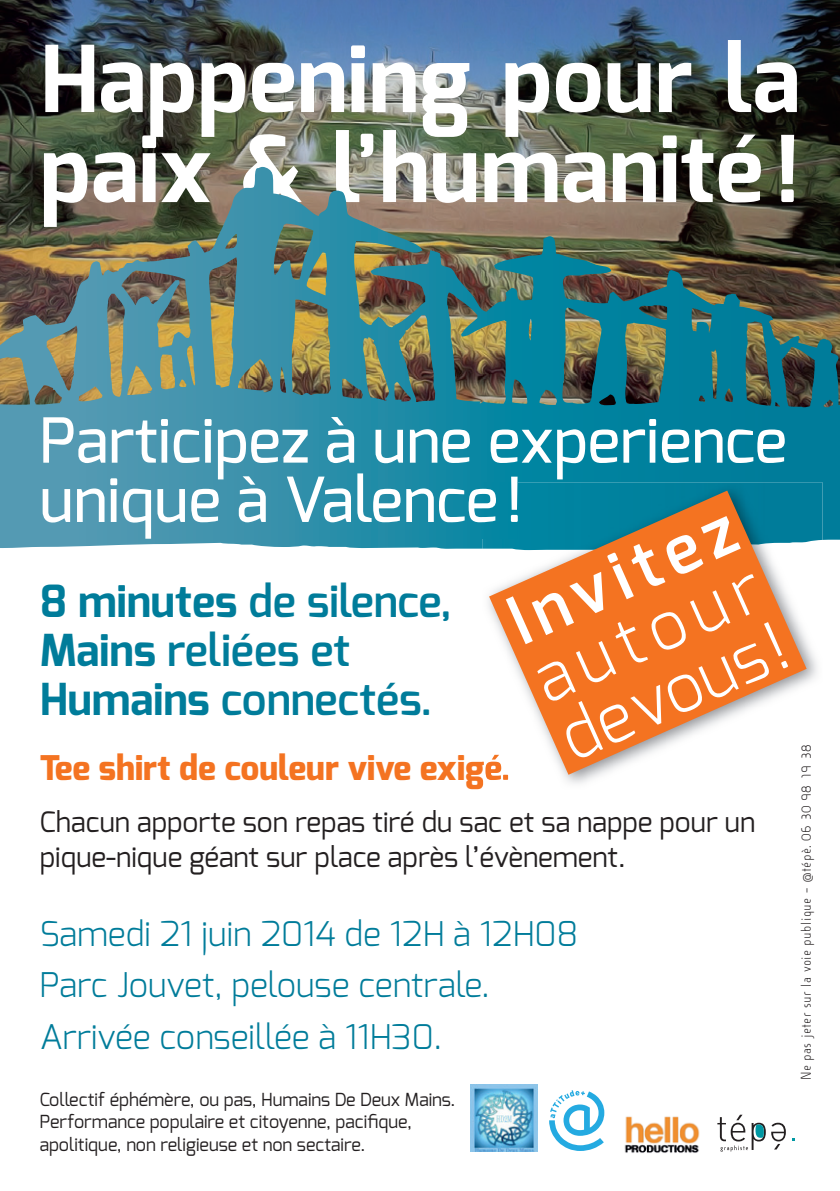
<style>
.page{position:relative;width:840px;height:1191px;background:#fff}
.page>*{position:absolute;margin:0;border:0;box-sizing:border-box;transform-origin:0 0}
.t1{font:700 92px/90px "Exo";color:#fff}
.t2{font:300 66.8px/63.6px "Exo";color:#fff}
.t3{font:600 66.8px "Exo";color:#fff}
.t4{font:500 62px/59.2px "Exo";color:#fff}
.t5{font:600 44px/49.2px "Exo";color:#007c9a}
.t6{font:300 34px/51.2px "Exo";color:#007c9a}
.t7{font:800 34px "Exo";color:#f47321}
.t8{font:28px/34.8px "Exo";color:#231f20}
.t9{font:18px/22.8px "Exo";color:#231f20}
.t10{font:14px "Cineplex LT";letter-spacing:.025em;color:#231f20}
.s1{font-weight:700}
</style>
<div class="page">
<img style="left:0;top:0;width:839px;height:168px">
<img style="left:0;top:168px;width:839px;height:381px">
<img style="left:488px;top:598px;width:329px;height:186px">
<img style="left:482px;top:482px;width:340px;height:67px">
<img style="left:482px;top:482px;width:35px;height:56px">
<img style="left:482px;top:753px;width:26px;height:34px">
<svg style="left:489px;top:490px;width:317px;height:284px;fill:#f47321"></svg>
<img style="left:624px;top:1116px;width:76px;height:37px">
<svg style="left:549px;top:1090px;width:55px;height:61px"></svg>
<svg style="left:717px;top:1114px;width:68px;height:37px"></svg>
<img style="left:470px;top:1084px;width:67px;height:67px">
<h1 class="t1" style="left:40px;top:34px;width:761px">Happening pour la paix &amp; l’humanité !</h1>
<h3 class="t4" style="left:40px;top:410px;width:748px">Participez à une experience unique à Valence !</h3>
<h2 class="t3" style="left:494px;top:585px;width:243px;rotate:-24deg">Invitez</h2>
<h2 class="t2" style="left:524px;top:653px;width:243px;rotate:-24deg">autour de vous !</h2>
<h3 class="t5" style="left:40px;top:576px;width:413px"><span class="s1">8 minutes</span> de silence,<br><span class="s1">Mains</span> reliées et<br><span class="s1">Humains</span> connectés.</h3>
<h3 class="t7" style="left:40px;top:745px;width:471px">Tee shirt de couleur vive exigé.</h3>
<h3 class="t8" style="left:40px;top:804px;width:716px">Chacun apporte son repas tiré du sac et sa nappe pour un pique-nique géant sur place après l’évènement.</h3>
<h3 class="t6" style="left:40px;top:908px;width:539px">Samedi 21 juin 2014 de 12H à 12H08<br>Parc Jouvet, pelouse centrale.<br>Arrivée conseillée à 11H30.</h3>
<p class="t9" style="left:40px;top:1087px;width:417px">Collectif éphémère, ou pas, Humains De Deux Mains.<br>Performance populaire et citoyenne, pacifique, apolitique, non religieuse et non sectaire.</p>
<p class="t10" style="left:797px;top:1080px;width:337px;rotate:-90deg">Ne pas jeter sur la voie publique – @tépè. 06 30 98 19 38</p>
</div>
